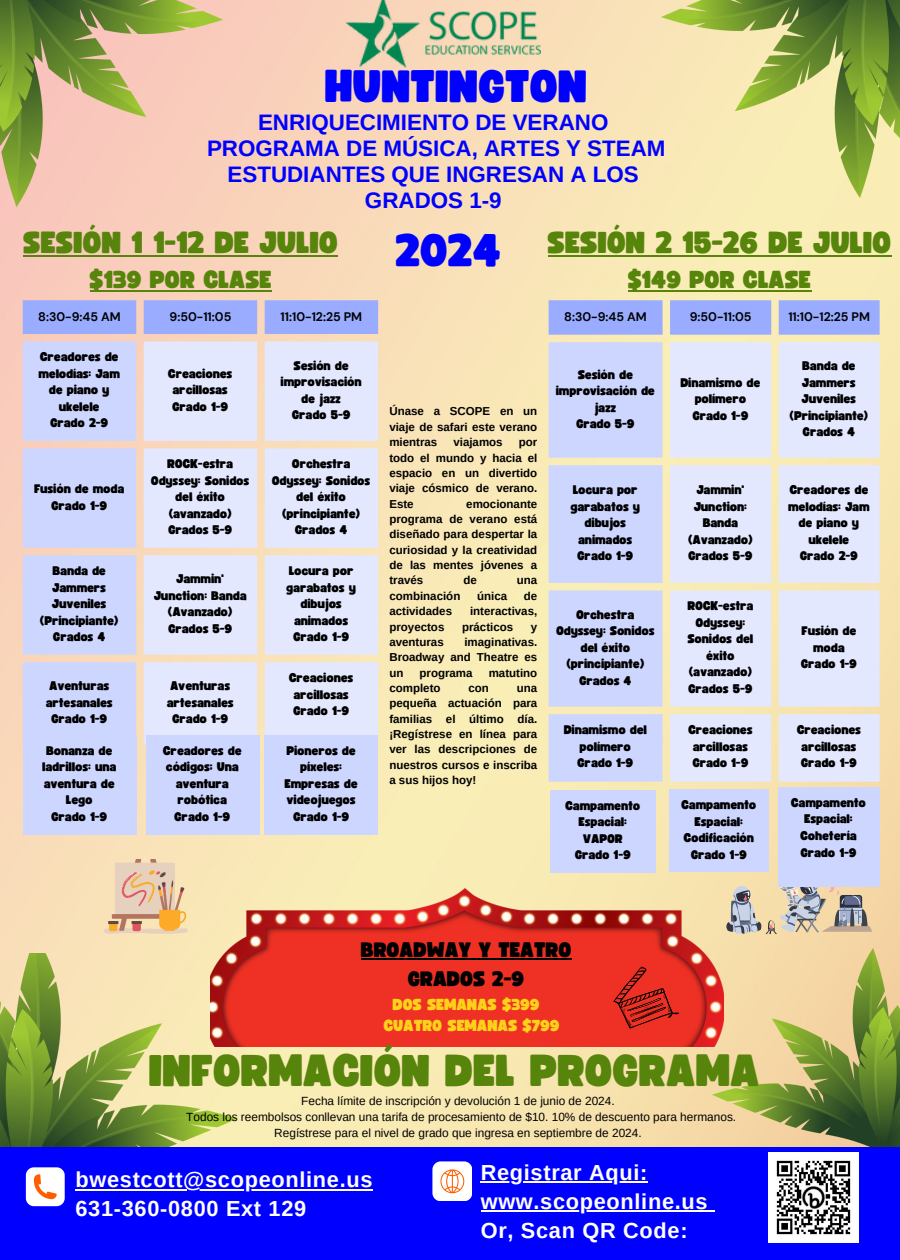
<style>
.page{position:relative;width:900px;height:1260px;background:#fff}
.page>*{position:absolute;margin:0;border:0;box-sizing:border-box;transform-origin:0 0}
.t1{font:45px "Funtastic";color:#00f}
.t2{font:44.25px "Funtastic";color:#57840b}
.t3{font:30.25px "Funtastic";color:#57840b}
.t4{font:24.25px "Funtastic";color:#57840b}
.t5{font:700 22.5px/26px "Arimo";color:#00f;text-align:center}
.t6{font:700 21.75px/29px "Arimo";letter-spacing:.03em;color:#fff}
.t7{font:20.75px/28.8px "Funtastic";color:#000;text-align:center}
.t8{font:15.75px/21px "Funtastic";color:#ffd11a}
.t9{font:12.5px/16.5px "Funtastic";color:#000;text-align:center}
.t10{font:700 12.5px "DM Sans";color:#000}
.t11{font:11.75px/15.8px "Arimo";color:#000;text-align:center}
.t12{font:700 11.5px/15.2px "Arimo";color:#000;text-align:justify}
.s1{font-size:45px;color:#00f}
</style>
<div class="page">
<img style="left:0;top:0;width:900px;height:1147px">
<img style="left:210px;top:889px;width:514px;height:157px">
<img style="left:713px;top:949px;width:187px;height:198px">
<img style="left:0;top:954px;width:237px;height:193px">
<div style="left:0;top:1147px;width:900px;height:113px;background:#00f"></div>
<svg style="left:26px;top:1167px;width:39px;height:39px;background:#f2dedf"></svg>
<svg style="left:432px;top:1161px;width:40px;height:40px;background:#f1dfe3"></svg>
<img style="left:661px;top:0;width:239px;height:198px">
<img style="left:0;top:0;width:222px;height:207px">
<img style="left:346px;top:0;width:195px;height:67px">
<img style="left:769px;top:1153px;width:90px;height:90px">
<svg style="left:726px;top:883px;width:146px;height:51px;background:#c3b9a7"></svg>
<svg style="left:613px;top:967px;width:70px;height:61px;background:#cc291e"></svg>
<svg style="left:103px;top:859px;width:85px;height:75px;background:#e7c59f"></svg>
<svg style="left:23px;top:300px;width:355px;height:34px;background:#9dadfb"></svg>
<div style="left:23px;top:342px;width:113px;height:393px;background:#cdd6ff"></div>
<svg style="left:144px;top:342px;width:234px;height:403px;background:#e4e7f8"></svg>
<hr style="left:548px;top:255px;width:344px;height:2px;background:#57840b">
<hr style="left:628px;top:290px;width:183px;height:2px;background:#57840b">
<svg style="left:549px;top:300px;width:331px;height:35px;background:#9eaffa"></svg>
<div style="left:549px;top:342px;width:114px;height:440px;background:#cdd6ff"></div>
<svg style="left:670px;top:342px;width:210px;height:440px;background:#e4e8f8"></svg>
<hr style="left:481px;top:1181px;width:167px;height:2px;background:#fff">
<hr style="left:481px;top:1210px;width:227px;height:2px;background:#fff">
<svg style="left:708px;top:1210px;width:7px;height:2px"></svg>
<hr style="left:76px;top:1189px;width:297px;height:2px;background:#fff">
<hr style="left:361px;top:959px;width:211px;height:1px;background:#000">
<hr style="left:24px;top:255px;width:314px;height:1px;background:#57840b">
<hr style="left:90px;top:290px;width:182px;height:2px;background:#57840b">
<div style="left:23px;top:735px;width:113px;height:99px;background:#cdd6ff"></div>
<div style="left:146px;top:735px;width:113px;height:99px;background:#cdd6ff"></div>
<div style="left:265px;top:735px;width:113px;height:99px;background:#cdd6ff"></div>
<div style="left:550px;top:790px;width:106px;height:83px;background:#cdd6ff"></div>
<div style="left:670px;top:790px;width:99px;height:82px;background:#cdd6ff"></div>
<div style="left:778px;top:787px;width:102px;height:99px;background:#cdd6ff"></div>
<h1 class="t1" style="left:325px;top:66px;width:264px">HUNTINGTON</h1>
<h3 class="t5" style="left:207px;top:109px;width:460px">ENRIQUECIMIENTO DE VERANO<br>PROGRAMA DE MÚSICA, ARTES Y STEAM<br>ESTUDIANTES QUE INGRESAN A LOS<br>GRADOS 1-9</h3>
<h3 class="t3" style="left:24px;top:229px;width:316px">SESIÓN 1 1-12 DE JULIO</h3>
<h3 class="t4" style="left:90px;top:269px;width:183px">$139 POR CLASE</h3>
<p class="t10" style="left:38px;top:309px;width:84px">8:30-9:45 AM</p>
<p class="t10" style="left:170px;top:309px;width:63px">9:50-11:05</p>
<p class="t10" style="left:281px;top:309px;width:83px">11:10-12:25 PM</p>
<p class="t9" style="left:39px;top:349px;width:83px">Creadores de melodías: Jam de piano y ukelele<br>Grado 2-9</p>
<p class="t9" style="left:168px;top:366px;width:66px">Creaciones arcillosas<br>Grado 1-9</p>
<p class="t9" style="left:281px;top:358px;width:83px">Sesión de improvisación de jazz<br>Grado 5-9</p>
<p class="t9" style="left:34px;top:481px;width:92px">Fusión de moda<br>Grado 1-9</p>
<p class="t9" style="left:151px;top:456px;width:100px">ROCK-estra<br>Odyssey: Sonidos del éxito (avanzado)<br>Grados 5-9</p>
<p class="t9" style="left:272px;top:456px;width:100px">Orchestra<br>Odyssey: Sonidos del éxito (principiante)<br>Grados 4</p>
<p class="t9" style="left:40px;top:563px;width:80px">Banda de<br>Jammers<br>Juveniles (Principiante)<br>Grados 4</p>
<p class="t9" style="left:154px;top:571px;width:94px">Jammin'<br>Junction: Banda (Avanzado)<br>Grados 5-9</p>
<p class="t9" style="left:287px;top:563px;width:71px">Locura por garabatos y dibujos animados<br>Grado 1-9</p>
<p class="t9" style="left:46px;top:678px;width:68px">Aventuras artesanales<br>Grado 1-9</p>
<p class="t9" style="left:167px;top:678px;width:68px">Aventuras artesanales<br>Grado 1-9</p>
<p class="t9" style="left:289px;top:670px;width:66px">Creaciones arcillosas<br>Grado 1-9</p>
<p class="t9" style="left:42px;top:743px;width:76px">Bonanza de ladrillos: una aventura de<br>Lego<br>Grado 1-9</p>
<p class="t9" style="left:163px;top:743px;width:80px">Creadores de códigos; Una aventura robótica<br>Grado 1-9</p>
<p class="t9" style="left:285px;top:743px;width:74px">Pioneros de píxeles:<br>Empresas de videojuegos<br>Grado 1-9</p>
<h3 class="t3" style="left:396px;top:229px;width:497px"><span class="s1">2024</span> SESIÓN 2 15-26 DE JULIO</h3>
<h3 class="t4" style="left:628px;top:269px;width:185px">$149 POR CLASE</h3>
<p class="t10" style="left:564px;top:309px;width:84px">8:30-9:45 AM</p>
<p class="t10" style="left:690px;top:309px;width:63px">9:50-11:05</p>
<p class="t10" style="left:788px;top:309px;width:83px">11:10-12:25 PM</p>
<p class="t12" style="left:389px;top:404px;width:149px">Únase a SCOPE en un viaje de safari este verano mientras</p>
<p class="t12" style="left:453px;top:435px;width:51px">viajamos</p>
<p class="t12" style="left:389px;top:435px;width:149px;text-indent:129px">por todo el mundo y hacia el espacio en un divertido viaje cósmico de verano.<br>Este</p>
<p class="t12" style="left:389px;top:496px;width:149px;text-indent:77px">emocionante programa de verano está diseñado para despertar la curiosidad y la creatividad de las mentes jóvenes a través</p>
<p class="t12" style="left:463px;top:573px;width:15px">de</p>
<p class="t12" style="left:517px;top:573px;width:22px">una</p>
<p class="t12" style="left:389px;top:588px;width:72px">combinación</p>
<p class="t12" style="left:477px;top:588px;width:32px">única</p>
<p class="t12" style="left:524px;top:588px;width:15px">de</p>
<p class="t12" style="left:389px;top:604px;width:64px">actividades</p>
<p class="t12" style="left:470px;top:604px;width:69px">interactivas,</p>
<p class="t12" style="left:389px;top:619px;width:57px">proyectos</p>
<p class="t12" style="left:462px;top:619px;width:53px">prácticos</p>
<p class="t12" style="left:531px;top:619px;width:8px">y</p>
<p class="t12" style="left:389px;top:634px;width:56px">aventuras</p>
<p class="t12" style="left:389px;top:634px;width:149px;text-indent:75px">imaginativas.<br>Broadway and Theatre es un</p>
<p class="t12" style="left:420px;top:665px;width:55px">programa</p>
<p class="t12" style="left:489px;top:665px;width:50px">matutino</p>
<p class="t12" style="left:389px;top:680px;width:53px">completo</p>
<p class="t12" style="left:468px;top:680px;width:22px">con</p>
<p class="t12" style="left:389px;top:680px;width:149px;text-indent:127px">una pequeña actuación para familias el último día. ¡Regístrese en línea para ver las descripciones de nuestros cursos e inscriba a sus hijos hoy!</p>
<p class="t9" style="left:556px;top:367px;width:100px">Sesión de improvisación de jazz<br>Grado 5-9</p>
<p class="t9" style="left:681px;top:375px;width:81px">Dinamismo de polímero<br>Grado 1-9</p>
<p class="t9" style="left:790px;top:358px;width:80px">Banda de<br>Jammers<br>Juveniles (Principiante)<br>Grados 4</p>
<p class="t9" style="left:571px;top:482px;width:71px">Locura por garabatos y dibujos animados<br>Grado 1-9</p>
<p class="t9" style="left:688px;top:482px;width:66px">Jammin'<br>Junction:<br>Banda (Avanzado)<br>Grados 5-9</p>
<p class="t9" style="left:788px;top:482px;width:83px">Creadores de melodías: Jam de piano y ukelele<br>Grado 2-9</p>
<p class="t9" style="left:556px;top:607px;width:100px">Orchestra<br>Odyssey: Sonidos del éxito (principiante)<br>Grados 4</p>
<p class="t9" style="left:688px;top:598px;width:67px">ROCK-estra<br>Odyssey:<br>Sonidos del éxito (avanzado)<br>Grados 5-9</p>
<p class="t9" style="left:801px;top:623px;width:57px">Fusión de moda<br>Grado 1-9</p>
<p class="t9" style="left:564px;top:722px;width:85px">Dinamismo del polímero<br>Grado 1-9</p>
<p class="t9" style="left:688px;top:722px;width:66px">Creaciones arcillosas<br>Grado 1-9</p>
<p class="t9" style="left:797px;top:722px;width:66px">Creaciones arcillosas<br>Grado 1-9</p>
<p class="t9" style="left:566px;top:798px;width:76px">Campamento<br>Espacial:<br>VAPOR<br>Grado 1-9</p>
<p class="t9" style="left:682px;top:797px;width:76px">Campamento<br>Espacial:<br>Codificación<br>Grado 1-9</p>
<p class="t9" style="left:791px;top:795px;width:76px">Campamento<br>Espacial:<br>Cohetería<br>Grado 1-9</p>
<h3 class="t7" style="left:361px;top:937px;width:212px">BROADWAY Y TEATRO<br>GRADOS 2-9</h3>
<p class="t8" style="left:384px;top:994px;width:178px;text-indent:9px">DOS SEMANAS $399<br>CUATRO SEMANAS $799</p>
<h2 class="t2" style="left:150px;top:1051px;width:612px">INFORMACIÓN DEL PROGRAMA</h2>
<p class="t11" style="left:186px;top:1094px;width:551px">Fecha límite de inscripción y devolución 1 de junio de 2024.<br>Todos los reembolsos conllevan una tarifa de procesamiento de $10. 10% de descuento para hermanos.<br>Regístrese para el nivel de grado que ingresa en septiembre de 2024.</p>
<h3 class="t6" style="left:76px;top:1165px;width:298px">bwestcott@scopeonline.us<br>631-360-0800 Ext 129</h3>
<h3 class="t6" style="left:481px;top:1157px;width:228px">Registrar Aqui: www.scopeonline.us<br>Or, Scan QR Code:</h3>
</div>
